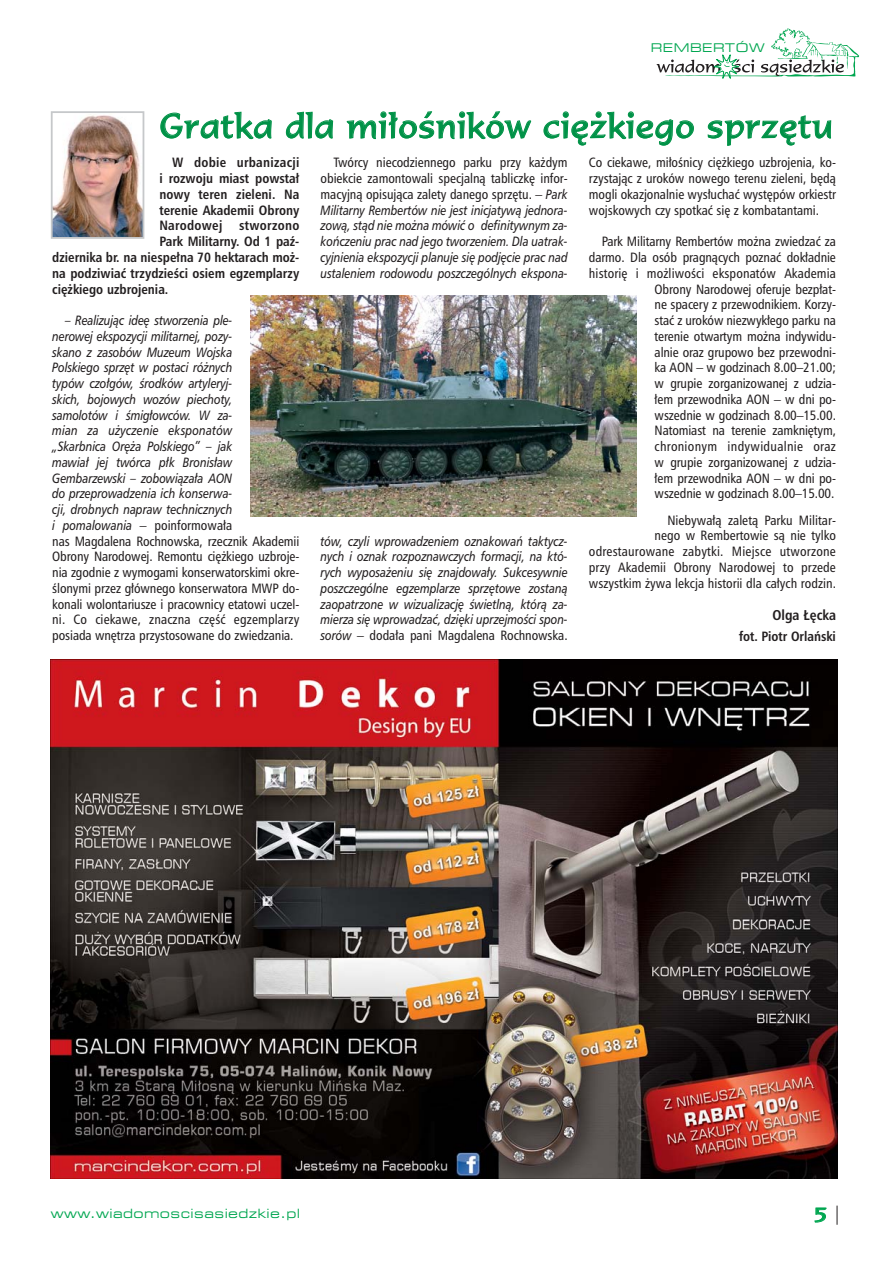
<style>
.page{position:relative;width:893px;height:1263px;background:#fff}
.page>*{position:absolute;margin:0;border:0;box-sizing:border-box;transform-origin:0 0}
.t1{font:33.75px "Formal 436 PL";letter-spacing:.045em;color:#009247;scale:.94 1}
.t2{font:21px "Formal 436 PL";color:#00a650;scale:1.2 1}
.t3{font:700 condensed 14.25px "Humanist Triple Seven PL";color:#231f20}
.t4{font:italic 13.5px/15.8px "Humanist Triple Seven PL";letter-spacing:-.01em;color:#231f20;text-align:justify;scale:.84 1}
.t5{font:condensed 13.5px/15.8px "Humanist Triple Seven PL";letter-spacing:-.01em;color:#231f20;text-align:right}
.t6{font:700 condensed 13.5px "Humanist Triple Seven PL";color:#231f20}
.t7{font:700 condensed 13.5px "Humanist Triple Seven PL";letter-spacing:.02em;color:#231f20}
.t8{font:expanded 12.75px "Square 721 PL";letter-spacing:.03em;color:#00a650}
.t9{font:expanded 12px "Square 721 PL";letter-spacing:.045em;color:#00a650}
.s1{font-style:normal;font-stretch:condensed}
</style>
<div class="page">
<svg style="left:656px;top:28px;width:203px;height:51px"></svg>
<svg style="left:837px;top:1205px;width:1px;height:20px"></svg>
<img style="left:51px;top:660px;width:787px;height:518px">
<img style="left:250px;top:295px;width:387px;height:222px">
<img style="left:54px;top:115px;width:87px;height:121px">
<div style="left:51px;top:111px;width:93px;height:128px;border:2px solid #c6c8ca"></div>
<p class="t9" style="left:651px;top:43px;width:115px">REMBERTÓW</p>
<h1 class="t1" style="left:160px;top:114px;width:717px">Gratka dla mi∏oÊników ci´˝kiego sprz´tu</h1>
<p class="t7" style="left:172px;top:158px;width:129px">W dobie urbanizacji</p>
<p class="t6" style="left:159px;top:174px;width:141px">i rozwoju miast powsta∏</p>
<p class="t6" style="left:159px;top:189px;width:141px">nowy teren zieleni. Na</p>
<p class="t6" style="left:159px;top:205px;width:142px">terenie Akademii Obrony</p>
<p class="t7" style="left:159px;top:221px;width:141px">Narodowej stworzono</p>
<p class="t6" style="left:159px;top:237px;width:142px">Park Militarny. Od 1 paê-</p>
<p class="t6" style="left:52px;top:252px;width:249px">dziernika br. na niespe∏na 70 hektarach mo˝-</p>
<p class="t6" style="left:52px;top:268px;width:249px">na podziwiaç trzydzieÊci osiem egzemplarzy</p>
<p class="t6" style="left:52px;top:284px;width:118px">ci´˝kiego uzbrojenia.</p>
<p class="t4" style="left:52px;top:314px;width:296px;text-align:left;text-indent:13px">– Realizujàc ide´ stworzenia ple-<br>nerowej ekspozycji militarnej, pozy-<br>skano z zasobów Muzeum Wojska<br>Polskiego sprz´t w postaci ró˝nych<br>typów czo∏gów, Êrodków artyleryj-<br>skich, bojowych wozów piechoty,<br>samolotów i Êmig∏owców. W za-<br>mian za u˝yczenie eksponatów<br>„Skarbnica Or´˝a Polskiego” – jak<br>mawia∏ jej twórca p∏k Bronis∏aw Gembarzewski – zobowiàza∏a AON<br>do przeprowadzenia ich konserwa-<br>cji, drobnych napraw technicznych<br>i pomalowania <span class="s1">– poinformowa∏a<br>nas Magdalena Rochnowska, rzecznik Akademii Obrony Narodowej. Remontu ci´˝kiego uzbroje&shy;nia zgodnie z wymogami konserwatorskimi okre-Êlonymi przez g∏ównego konserwatora MWP do&shy;konali wolontariusze i pracownicy etatowi uczel&shy;ni. Co ciekawe, znaczna cz´Êç egzemplarzy posiada wn´trza przystosowane do zwiedzania.</span></p>
<p class="t4" style="left:321px;top:156px;width:296px;text-indent:13px"><span class="s1">Twórcy niecodziennego parku przy ka˝dym obiekcie zamontowali specjalnà tabliczk´ infor&shy;macyjnà opisujàca zalety danego sprz´tu. –</span> Park Militarny Rembertów nie jest inicjatywà jednora&shy;zowà, stàd nie mo˝na mówiç o definitywnym za&shy;koƒczeniu prac nad jego tworzeniem. Dla uatrak&shy;cyjnienia ekspozycji planuje si´ podj´cie prac nad ustaleniem rodowodu poszczególnych ekspona-</p>
<p class="t4" style="left:321px;top:534px;width:296px">tów, czyli wprowadzeniem oznakowaƒ taktycz&shy;nych i oznak rozpoznawczych formacji, na któ&shy;rych wyposa˝eniu si´ znajdowa∏y. Sukcesywnie poszczególne egzemplarze sprz´towe zostanà zaopatrzone w wizualizacj´ Êwietlnà, którà za&shy;mierza si´ wprowadzaç, dzi´ki uprzejmoÊci spon&shy;sorów <span class="s1">– doda∏a pani Magdalena Rochnowska.</span></p>
<p class="t5" style="left:589px;top:156px;width:249px;text-align:justify">Co ciekawe, mi∏oÊnicy ci´˝kiego uzbrojenia, ko&shy;rzystajàc z uroków nowego terenu zieleni, b´dà mogli okazjonalnie wys∏uchaç wyst´pów orkiestr wojskowych czy spotkaç si´ z kombatantami.</p>
<p class="t5" style="left:589px;top:235px;width:249px">Park Militarny Rembertów mo˝na zwiedzaç za darmo. Dla osób pragnàcych poznaç dok∏adnie histori´ i mo˝liwoÊci eksponatów Akademia Obrony Narodowej oferuje bezp∏at-<br>ne spacery z przewodnikiem. Korzy-<br>staç z uroków niezwyk∏ego parku na<br>terenie otwartym mo˝na indywidu-<br>alnie oraz grupowo bez przewodni-<br>ka AON – w godzinach 8.00–21.00;<br>w grupie zorganizowanej z udzia-<br>∏em przewodnika AON – w dni po-<br>wszednie w godzinach 8.00–15.00.<br>Natomiast na terenie zamkni´tym, chronionym indywidualnie oraz<br>w grupie zorganizowanej z udzia-<br>∏em przewodnika AON – w dni po-<br>wszednie w godzinach 8.00–15.00.</p>
<p class="t5" style="left:589px;top:513px;width:249px">Niebywa∏à zaletà Parku Militar-<br>nego w Rembertowie sà nie tylko odrestaurowane zabytki. Miejsce utworzone przy Akademii Obrony Narodowej to przede wszystkim ˝ywa lekcja historii dla ca∏ych rodzin.</p>
<p class="t3" style="left:772px;top:610px;width:65px">Olga ¸´cka</p>
<p class="t6" style="left:739px;top:631px;width:98px">fot. Piotr Orlaƒski</p>
<p class="t8" style="left:51px;top:1209px;width:251px">www.wiadomoscisasiedzkie.pl</p>
<h2 class="t2" style="left:814px;top:1203px;width:13px">5</h2>
</div>
